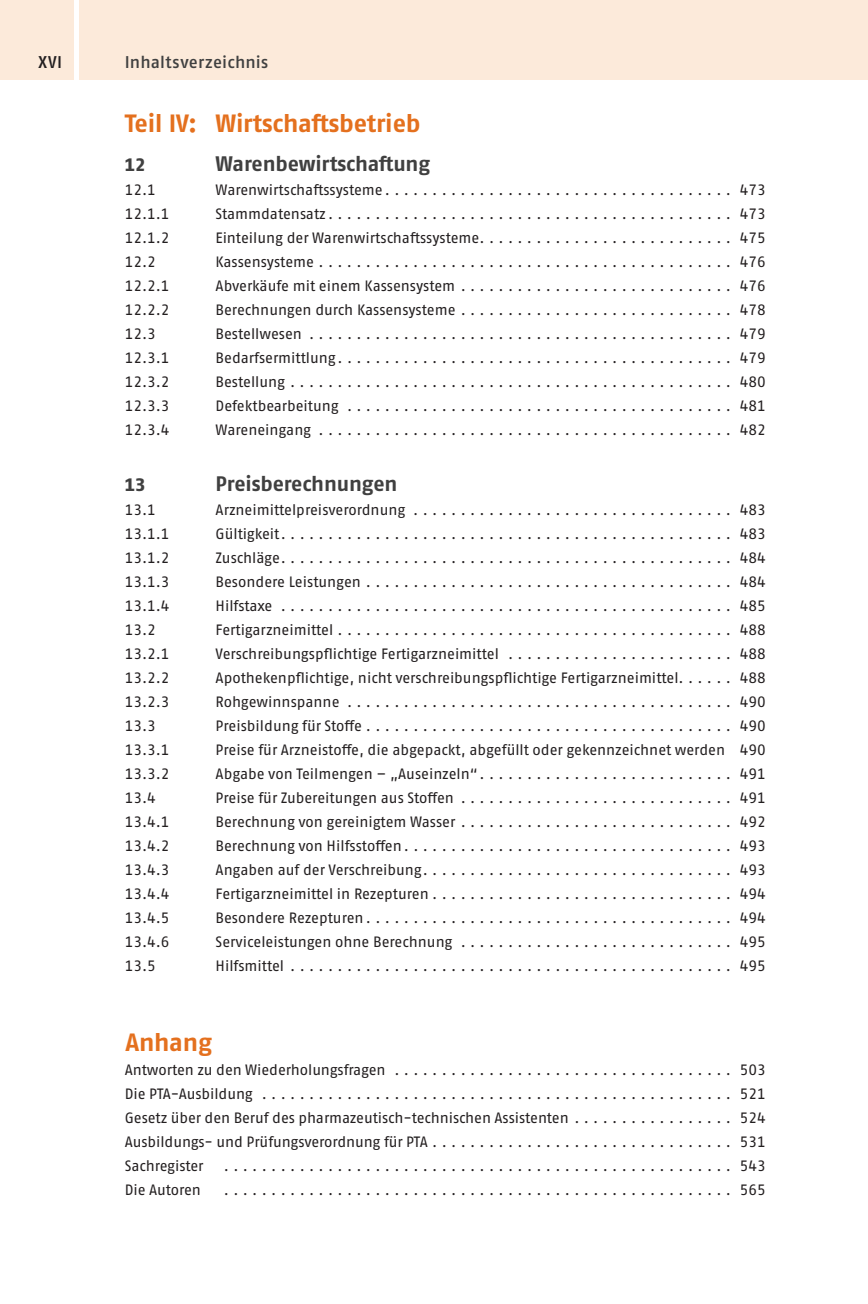
<style>
.page{position:relative;width:868px;height:1304px;background:#fff}
.page>*{position:absolute;margin:0;border:0;box-sizing:border-box;transform-origin:0 0}
.t1{font:700 25px "Fago Pro";letter-spacing:-.01em;color:#e4701e}
.t2{font:700 21px "Fago Pro";letter-spacing:-.01em;color:#404040}
.t3{font:800 18px "Fago Pro";color:#404040}
.t4{font:500 17px "Fago Pro";letter-spacing:.01em;color:#404040}
.t5{font:500 17px "Fago Pro";color:#231f20}
.t6{font:15px/24px "Fago Pro";letter-spacing:-.005em;color:#231f20;text-align:justify}
</style>
<div class="page">
<div style="left:0;top:0;width:74px;height:79px;background:#fceada"></div>
<div style="left:79px;top:0;width:788px;height:79px;background:#fceada"></div>
<p class="t5" style="left:38px;top:56px;width:25px">XVI</p>
<p class="t4" style="left:125px;top:56px;width:145px">Inhaltsverzeichnis</p>
<h1 class="t1" style="left:125px;top:109px;width:297px">Teil IV: Wirtschaftsbetrieb</h1>
<p class="t3" style="left:125px;top:154px;width:22px">12</p>
<h2 class="t2" style="left:215px;top:152px;width:216px">Warenbewirtschaftung</h2>
<p class="t6" style="left:125px;top:178px;width:32px">12.1</p>
<p class="t6" style="left:215px;top:178px;width:551px">Warenwirtschaftssysteme..................................... 473</p>
<p class="t6" style="left:125px;top:202px;width:46px">12.1.1</p>
<p class="t6" style="left:215px;top:202px;width:551px">Stammdatensatz........................................... 473</p>
<p class="t6" style="left:125px;top:226px;width:46px">12.1.2</p>
<p class="t6" style="left:215px;top:226px;width:551px">Einteilung der Warenwirtschaftssysteme. . . . . . . . . . . . . . . . . . . . . . . . . . . 475</p>
<p class="t6" style="left:125px;top:250px;width:32px">12.2</p>
<p class="t6" style="left:215px;top:250px;width:551px">Kassensysteme............................................ 476</p>
<p class="t6" style="left:125px;top:274px;width:46px">12.2.1</p>
<p class="t6" style="left:215px;top:274px;width:551px">AbverkäufemiteinemKassensystem ............................. 476</p>
<p class="t6" style="left:125px;top:298px;width:46px">12.2.2</p>
<p class="t6" style="left:215px;top:298px;width:551px">BerechnungendurchKassensysteme............................. 478</p>
<p class="t6" style="left:125px;top:322px;width:32px">12.3</p>
<p class="t6" style="left:215px;top:322px;width:551px">Bestellwesen ............................................. 479</p>
<p class="t6" style="left:125px;top:346px;width:46px">12.3.1</p>
<p class="t6" style="left:215px;top:346px;width:551px">Bedarfsermittlung.......................................... 479</p>
<p class="t6" style="left:125px;top:370px;width:46px">12.3.2</p>
<p class="t6" style="left:215px;top:370px;width:551px">Bestellung............................................... 480</p>
<p class="t6" style="left:125px;top:394px;width:46px">12.3.3</p>
<p class="t6" style="left:215px;top:394px;width:551px">Defektbearbeitung ......................................... 481</p>
<p class="t6" style="left:125px;top:418px;width:46px">12.3.4</p>
<p class="t6" style="left:215px;top:418px;width:551px">Wareneingang ............................................ 482</p>
<p class="t3" style="left:125px;top:474px;width:22px">13</p>
<h2 class="t2" style="left:215px;top:472px;width:183px">Preisberechnungen</h2>
<p class="t6" style="left:125px;top:498px;width:32px">13.1</p>
<p class="t6" style="left:215px;top:498px;width:551px">Arzneimittelpreisverordnung .................................. 483</p>
<p class="t6" style="left:125px;top:522px;width:46px">13.1.1</p>
<p class="t6" style="left:215px;top:522px;width:551px">Gültigkeit................................................ 483</p>
<p class="t6" style="left:125px;top:546px;width:46px">13.1.2</p>
<p class="t6" style="left:215px;top:546px;width:551px">Zuschläge................................................ 484</p>
<p class="t6" style="left:125px;top:570px;width:46px">13.1.3</p>
<p class="t6" style="left:215px;top:570px;width:551px">BesondereLeistungen....................................... 484</p>
<p class="t6" style="left:125px;top:594px;width:46px">13.1.4</p>
<p class="t6" style="left:215px;top:594px;width:551px">Hilfstaxe ................................................ 485</p>
<p class="t6" style="left:125px;top:618px;width:32px">13.2</p>
<p class="t6" style="left:215px;top:618px;width:551px">Fertigarzneimittel.......................................... 488</p>
<p class="t6" style="left:125px;top:642px;width:46px">13.2.1</p>
<p class="t6" style="left:215px;top:642px;width:551px">Verschreibungspflichtige Fertigarzneimittel . . . . . . . . . . . . . . . . . . . . . . . . 488</p>
<p class="t6" style="left:125px;top:666px;width:46px">13.2.2</p>
<p class="t6" style="left:215px;top:666px;width:551px">Apothekenpflichtige, nicht verschreibungspflichtige Fertigarzneimittel. . . . . . 488</p>
<p class="t6" style="left:125px;top:690px;width:46px">13.2.3</p>
<p class="t6" style="left:215px;top:690px;width:551px">Rohgewinnspanne ......................................... 490</p>
<p class="t6" style="left:125px;top:714px;width:32px">13.3</p>
<p class="t6" style="left:215px;top:714px;width:551px">PreisbildungfürStoffe....................................... 490</p>
<p class="t6" style="left:125px;top:738px;width:46px">13.3.1</p>
<p class="t6" style="left:215px;top:738px;width:551px">Preise für Arzneistoffe, die abgepackt, abgefüllt oder gekennzeichnet werden 490</p>
<p class="t6" style="left:125px;top:762px;width:46px">13.3.2</p>
<p class="t6" style="left:215px;top:762px;width:551px">AbgabevonTeilmengen–„Auseinzeln“........................... 491</p>
<p class="t6" style="left:125px;top:786px;width:32px">13.4</p>
<p class="t6" style="left:215px;top:786px;width:551px">PreisefürZubereitungenausStoffen ............................. 491</p>
<p class="t6" style="left:125px;top:810px;width:46px">13.4.1</p>
<p class="t6" style="left:215px;top:810px;width:551px">BerechnungvongereinigtemWasser............................. 492</p>
<p class="t6" style="left:125px;top:834px;width:46px">13.4.2</p>
<p class="t6" style="left:215px;top:834px;width:551px">BerechnungvonHilfsstoffen................................... 493</p>
<p class="t6" style="left:125px;top:858px;width:46px">13.4.3</p>
<p class="t6" style="left:215px;top:858px;width:551px">AngabenaufderVerschreibung................................. 493</p>
<p class="t6" style="left:125px;top:882px;width:46px">13.4.4</p>
<p class="t6" style="left:215px;top:882px;width:551px">FertigarzneimittelinRezepturen................................ 494</p>
<p class="t6" style="left:125px;top:906px;width:46px">13.4.5</p>
<p class="t6" style="left:215px;top:906px;width:551px">BesondereRezepturen....................................... 494</p>
<p class="t6" style="left:125px;top:930px;width:46px">13.4.6</p>
<p class="t6" style="left:215px;top:930px;width:551px">ServiceleistungenohneBerechnung ............................. 495</p>
<p class="t6" style="left:125px;top:954px;width:32px">13.5</p>
<p class="t6" style="left:215px;top:954px;width:551px">Hilfsmittel ............................................... 495</p>
<h1 class="t1" style="left:125px;top:1028px;width:88px">Anhang</h1>
<p class="t6" style="left:125px;top:1058px;width:642px">AntwortenzudenWiederholungsfragen .................................... 503<br>DiePTA-Ausbildung .................................................. 521<br>Gesetz über den Beruf des pharmazeutisch-technischen Assistenten . . . . . . . . . . . . . . . . . 524<br>Ausbildungs-undPrüfungsverordnungfürPTA................................ 531<br>Sachregister</p>
<p class="t6" style="left:224px;top:1154px;width:543px">...................................................... 543</p>
<p class="t6" style="left:125px;top:1178px;width:78px">Die Autoren</p>
<p class="t6" style="left:224px;top:1178px;width:543px">...................................................... 565</p>
</div>
